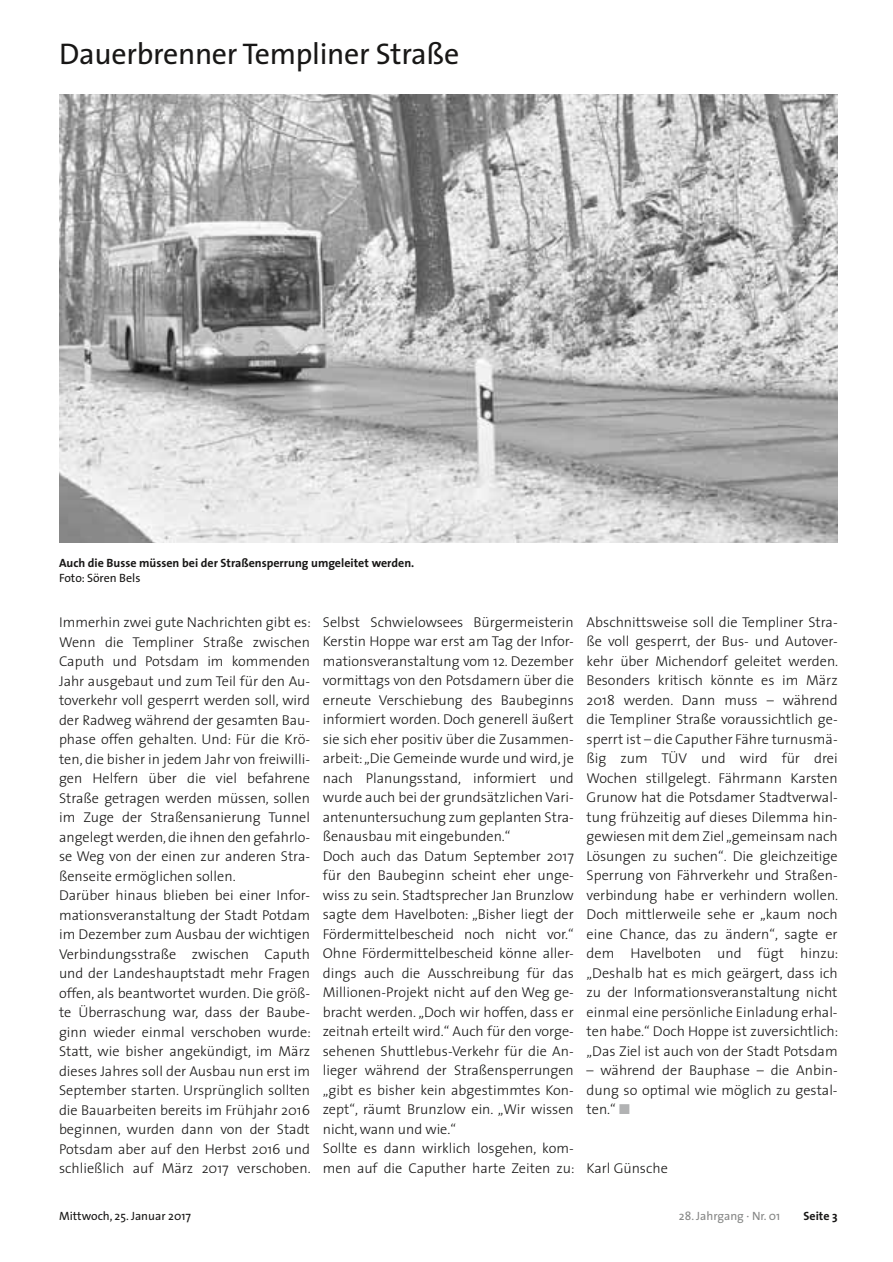
<style>
.page{position:relative;width:893px;height:1262px;background:#fff}
.page>*{position:absolute;margin:0;border:0;box-sizing:border-box;transform-origin:0 0}
.t1{font:30px "The Sans";letter-spacing:-.01em;color:#181716}
.t2{font:300 14.25px/19.5px "The Sans";color:#181716}
.t3{font:700 12px "The Sans";color:#181716}
.t4{font:12px "The Sans";color:#181716}
.t5{font:12px "The Sans";color:#868786}
</style>
<div class="page">
<img style="left:59px;top:94px;width:778px;height:448px">
<h1 class="t1" style="left:59px;top:42px;width:401px">Dauerbrenner Templiner Straße</h1>
<p class="t3" style="left:59px;top:558px;width:357px">Auch die Busse müssen bei der Straßensperrung umgeleitet werden.</p>
<p class="t4" style="left:59px;top:573px;width:83px">Foto: Sören Bels</p>
<p class="t2" style="left:59px;top:614px;width:253px">Immerhin zwei gute Nachrichten gibt es:<br>Wenn die Templiner Straße zwischen Caputh und Potsdam im kommenden Jahr ausgebaut und zum Teil für den Au&shy;toverkehr voll gesperrt werden soll, wird der Radweg während der gesamten Bau&shy;phase offen gehalten. Und: Für die Krö&shy;ten, die bisher in jedem Jahr von freiwilli&shy;gen Helfern über die viel befahrene Straße getragen werden müssen, sollen im Zuge der Straßensanierung Tunnel an gelegt werden, die ihnen den gefahrlo&shy;se Weg von der einen zur anderen Stra&shy;ßenseite ermöglichen sollen.<br>Darüber hinaus blieben bei einer Infor&shy;mationsveranstaltung der Stadt Potdam im Dezember zum Ausbau der wichtigen Verbindungsstraße zwischen Caputh und der Landeshauptstadt mehr Fragen offen, als beantwortet wurden. Die größ&shy;te Überraschung war, dass der Baube&shy;ginn wieder einmal verschoben wurde:<br>Statt, wie bisher angekündigt, im März dieses Jahres soll der Ausbau nun erst im September starten. Ursprünglich sollten die Bauarbeiten bereits im Frühjahr 2016 beginnen, wurden dann von der Stadt Potsdam aber auf den Herbst 2016 und schließlich auf März 2017 verschoben.</p>
<p class="t2" style="left:323px;top:614px;width:253px">Selbst Schwielowsees Bürgermeisterin Kerstin Hoppe war erst am Tag der Infor&shy;mationsveranstaltung vom 12. Dezember vormittags von den Potsdamern über die erneute Verschiebung des Baubeginns informiert worden. Doch generell äußert sie sich eher positiv über die Zusammen&shy;arbeit: „Die Gemeinde wurde und wird, je nach Planungsstand, informiert und wurde auch bei der grundsätzlichen Vari&shy;antenuntersuchung zum geplanten Stra&shy;ßenausbau mit eingebunden.“<br>Doch auch das Datum September 2017 für den Baubeginn scheint eher unge&shy;wiss zu sein. Stadtsprecher Jan Brunzlow sagte dem Havelboten: „Bisher liegt der Fördermittelbescheid noch nicht vor.“ Ohne Fördermittelbescheid könne aller&shy;dings auch die Ausschreibung für das Millionen-Projekt nicht auf den Weg ge&shy;bracht werden. „Doch wir hoffen, dass er zeitnah erteilt wird.“ Auch für den vorge&shy;sehenen Shuttlebus-Verkehr für die An&shy;lieger während der Straßensperrungen „gibt es bisher kein abgestimmtes Kon&shy;zept“, räumt Brunzlow ein. „Wir wissen nicht, wann und wie.“<br>Sollte es dann wirklich losgehen, kom&shy;men auf die Caputher harte Zeiten zu:</p>
<p class="t2" style="left:586px;top:614px;width:253px;text-align:justify">Abschnittsweise soll die Templiner Stra&shy;ße voll gesperrt, der Bus- und Autover&shy;kehr über Michendorf geleitet werden.<br>Besonders kritisch könnte es im März 2018 werden. Dann muss – während die Templiner Straße voraussichtlich ge&shy;sperrt ist – die Caputher Fähre turnusmä&shy;ßig zum TÜV und wird für drei Wochen stillgelegt. Fährmann Karsten Grunow hat die Potsdamer Stadtverwal&shy;tung frühzeitig auf dieses Dilemma hin&shy;gewiesen mit dem Ziel „gemeinsam nach Lösungen zu suchen“. Die gleichzeitige Sperrung von Fährverkehr und Straßen&shy;verbindung habe er verhindern wollen.<br>Doch mittlerweile sehe er „kaum noch eine Chance, das zu ändern“, sagte er dem Havelboten und fügt hinzu: „Deshalb hat es mich geärgert, dass ich zu der Informationsveranstaltung nicht einmal eine persönliche Einladung erhal&shy;ten habe.“ Doch Hoppe ist zuversichtlich: „Das Ziel ist auch von der Stadt Potsdam</p>
<p class="t2" style="left:586px;top:1062px;width:252px;text-align:justify">– während der Bauphase – die Anbin&shy;dung so optimal wie möglich zu gestal&shy;ten.“</p>
<p class="t2" style="left:586px;top:1159px;width:83px">Karl Günsche</p>
<p class="t4" style="left:59px;top:1211px;width:133px">Mittwoch, 25. Januar 2017</p>
<p class="t5" style="left:679px;top:1211px;width:103px">28. Jahrgang · Nr. 01</p>
<p class="t3" style="left:803px;top:1211px;width:36px">Seite 3</p>
</div>
